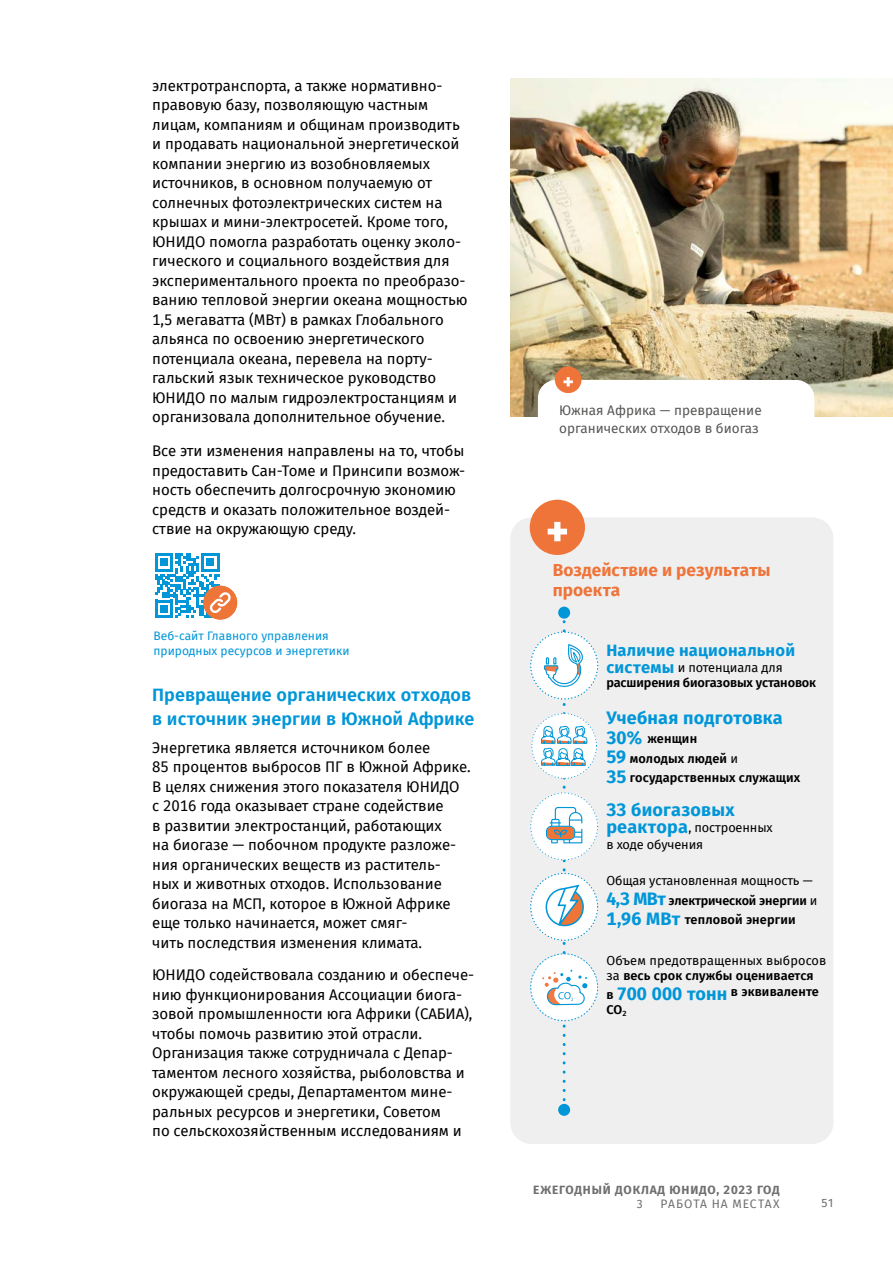
<style>
.page{position:relative;width:893px;height:1263px;background:#fff}
.page>*{position:absolute;margin:0;border:0;box-sizing:border-box;transform-origin:0 0}
.AR_head_C{font:600 18px/24px "Fira Sans";letter-spacing:.005em;color:#0096d8}
.infogr_label_basic{font:700 18px "Fira Sans";letter-spacing:.01em;color:#0096d8}
.infogr_heading{font:700 17.25px/20.1px "Fira Sans";color:#ee7439}
.infogr_label_basic-2{font:700 16.5px "Fira Sans";letter-spacing:.01em;color:#0096d8}
.AR_body{font:15px/19.5px "Fira Sans";letter-spacing:-.005em;color:#000}
.AR_photo_caption{font:13.5px/18px "Fira Sans";color:#575756}
.infogr_label_basic-3{font:600 12.75px/19.5px "Fira Sans";color:#000}
.infogr_label_basic-4{font:12.75px/16.5px "Fira Sans";color:#000}
.AR_further_reading_b{font:12px/15px "Fira Sans";color:#0096d8}
.t1{font:700 12px "Fira Sans";letter-spacing:.07em;color:#706f6f}
.t2{font:12px "Fira Sans";letter-spacing:.075em;color:#706f6f}
.s1{font-weight:700;font-size:16.5px;color:#0096d8}
.s2{font-weight:400}
.s3{font-weight:700;font-size:18px;color:#0096d8}
.s4{font-weight:600}
</style>
<div class="page">
<img style="left:511px;top:78px;width:382px;height:338px">
<div style="left:538px;top:380px;width:276px;height:98px;background:#fff;border-radius:18px"></div>
<div style="left:555px;top:366px;width:26px;height:27px;background:#ee7439;border-radius:50%"></div>
<svg style="left:563px;top:377px;width:10px;height:9px"></svg>
<div style="left:203px;top:586px;width:34px;height:34px;background:#ee7538;border-radius:50%"></div>
<svg style="left:155px;top:553px;width:76px;height:65px"></svg>
<div style="left:510px;top:517px;width:323px;height:627px;background:#f0eff0;border-radius:21px"></div>
<div style="left:530px;top:500px;width:55px;height:55px;background:#ee7439;border-radius:50%"></div>
<svg style="left:548px;top:522px;width:19px;height:19px"></svg>
<div style="left:558px;top:607px;width:12px;height:12px;background:#0096d8;border-radius:50%"></div>
<div style="left:558px;top:1104px;width:12px;height:12px;background:#0096d8;border-radius:50%"></div>
<svg style="left:530px;top:622px;width:68px;height:489px"></svg>
<p class="AR_body" style="left:152px;top:75px;width:317px">электротранспорта, а также нормативно&shy;правовую базу, позволяющую частным лицам, компаниям и общинам производить и продавать национальной энергетической компании энергию из возобновляемых источников, в основном получаемую от солнечных фотоэлектрических систем на крышах и мини-электросетей. Кроме того, ЮН ИДО помогла разработать оценку эколо&shy;гического и социального воздействия для экспериментального проекта по преобразо&shy;ванию тепловой энергии океана мощностью 1,5 мегаватта (МВт) в рамках Глобального альянса по освоению энергетического потенциала океана, перевела на порту&shy;гальский язык техническое руководство<br>ЮН ИДО по малым гидроэлектростанциям и организовала дополнительное обучение.</p>
<p class="AR_body" style="left:152px;top:441px;width:315px">Все эти изменения направлены на то, чтобы предоставить Сан-Томе и Принсипи возмож&shy;ность обеспечить долгосрочную экономию средств и оказать положительное воздей&shy;ствие на окружающую среду.</p>
<p class="AR_further_reading_b" style="left:153px;top:628px;width:198px">Веб-сайт Главного управления природных ресурсов и энергетики</p>
<h3 class="AR_head_C" style="left:152px;top:681px;width:324px">Превращение органических отходов в источник энергии в Южной Африке</h3>
<p class="AR_body" style="left:152px;top:737px;width:320px">Энергетика является источником более<br>85 процентов выбросов ПГ в Южной Африке.<br>В целях снижения этого показателя ЮН ИДО<br>с 2016 года оказывает стране содействие<br>в развитии электростанций, работающих<br>на биогазе — побочном продукте разложе&shy;ния органических веществ из раститель&shy;ных и животных отходов. Использование биогаза на МСП, которое в Южной Африке еще только начинается, может смяг-<br>чить последствия изменения климата.</p>
<p class="AR_body" style="left:152px;top:965px;width:323px">ЮН ИДО содействовала созданию и обеспече&shy;нию функционирования Ассоциации биога&shy;зовой промышленности юга Африки (САБИА), чтобы помочь развитию этой отрасли.<br>Организация также сотрудничала с Депар&shy;таментом лесного хозяйства, рыболовства и окружающей среды, Департаментом мине&shy;ральных ресурсов и энергетики, Советом<br>по сельскохозяйственным исследованиям и</p>
<p class="AR_photo_caption" style="left:559px;top:401px;width:204px">Южная Африка — превращение органических отходов в биогаз</p>
<p class="infogr_heading" style="left:553px;top:559px;width:219px">Воздействие и результаты проекта</p>
<p class="infogr_label_basic-2" style="left:606px;top:637px;width:190px">Наличие национальной</p>
<p class="infogr_label_basic-3" style="left:606px;top:660px;width:211px;line-height:15px"><span class="s1">системы</span> <span class="s2">и потенциала для </span>расширения биогазовых установок</p>
<p class="infogr_label_basic" style="left:606px;top:703px;width:178px">Учебная подготовка</p>
<p class="infogr_label_basic-3" style="left:606px;top:728px;width:195px"><span class="s3">30%</span> женщин<br><span class="s3">59</span> молодых людей <span class="s2">и<br></span><span class="s3">35</span> государственных служащих</p>
<p class="infogr_label_basic" style="left:606px;top:795px;width:130px">33 биогазовых</p>
<p class="infogr_label_basic-4" style="left:606px;top:819px;width:168px"><span class="s3">реактора</span>, построенных в ходе обучения</p>
<p class="infogr_label_basic-3" style="left:606px;top:870px;width:212px"><span class="s2">Общая установленная мощность —<br></span><span class="s3">4,3 МВт</span> электрической энергии <span class="s2">и<br></span><span class="s3">1,96 МВт</span> тепловой энергии</p>
<p class="infogr_label_basic-4" style="left:606px;top:952px;width:222px;line-height:15px">Объем предотвращенных выбросов за <span class="s4">весь срок службы оценивается</span></p>
<p class="infogr_label_basic-3" style="left:606px;top:982px;width:214px;line-height:18px">в <span class="s3">700 000 тонн</span> в эквиваленте<br>CO<sub>2</sub></p>
<p class="t1" style="left:533px;top:1179px;width:248px">ЕЖЕГОДНЫЙ ДОКЛАД ЮНИДО, 2023 ГОД</p>
<p class="t2" style="left:637px;top:1195px;width:7px">3</p>
<p class="t2" style="left:660px;top:1195px;width:121px">Работа на местах</p>
<p class="t2" style="left:821px;top:1194px;width:13px">51</p>
</div>
